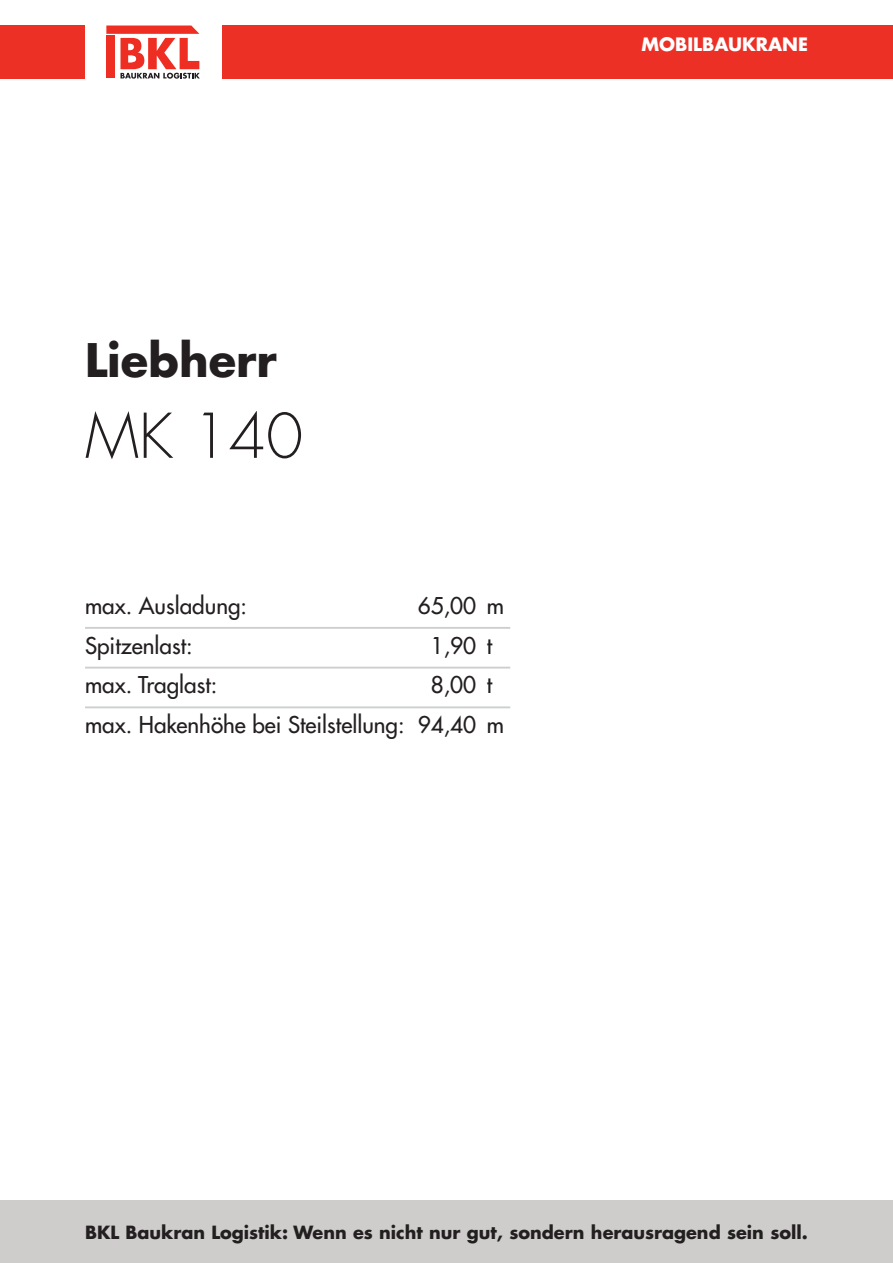
<style>
.page{position:relative;width:893px;height:1263px;background:#fff}
.page>*{position:absolute;margin:0;border:0;box-sizing:border-box;transform-origin:0 0}
.t1{font:300 60px "Futura LT Pro";color:#231f20}
.t2{font:700 45px "Futura LT Pro";color:#231f20}
.t3{font:500 22.5px/39.8px "Futura LT Pro";color:#231f20}
.t4{font:700 18px "Futura LT Pro";color:#fff}
.t5{font:700 17.7px "Futura LT Pro";color:#231f20}
</style>
<div class="page">
<div style="left:0;top:26px;width:893px;height:53px;background:#ed3025"></div>
<div style="left:85px;top:25px;width:136px;height:54px;background:#fff"></div>
<svg style="left:106px;top:26px;width:94px;height:53px"></svg>
<div style="left:0;top:1199px;width:893px;height:64px;background:#cfcdcc"></div>
<hr style="left:85px;top:627px;width:425px;height:2px;background:#cdcfcf">
<hr style="left:85px;top:667px;width:425px;height:1px;background:#cdcfcf">
<hr style="left:85px;top:706px;width:425px;height:2px;background:#cdcfcf">
<h2 class="t2" style="left:85px;top:326px;width:193px">Liebherr</h2>
<h1 class="t1" style="left:85px;top:397px;width:220px">MK 140</h1>
<p class="t3" style="left:85px;top:585px;width:164px">max. Ausladung:</p>
<p class="t3" style="left:418px;top:585px;width:88px">65,00 m</p>
<p class="t3" style="left:85px;top:624px;width:109px">Spitzenlast:</p>
<p class="t3" style="left:431px;top:624px;width:63px">1,90 t</p>
<p class="t3" style="left:85px;top:664px;width:134px">max. Traglast:</p>
<p class="t3" style="left:85px;top:664px;width:421px;text-indent:346px">8,00 t max. Hakenhöhe bei Steilstellung: 94,40 m</p>
<p class="t4" style="left:642px;top:30px;width:168px">MOBILBAUKRANE</p>
<p class="t5" style="left:85px;top:1218px;width:724px">BKL Baukran Logistik: Wenn es nicht nur gut, sondern herausragend sein soll.</p>
</div>
